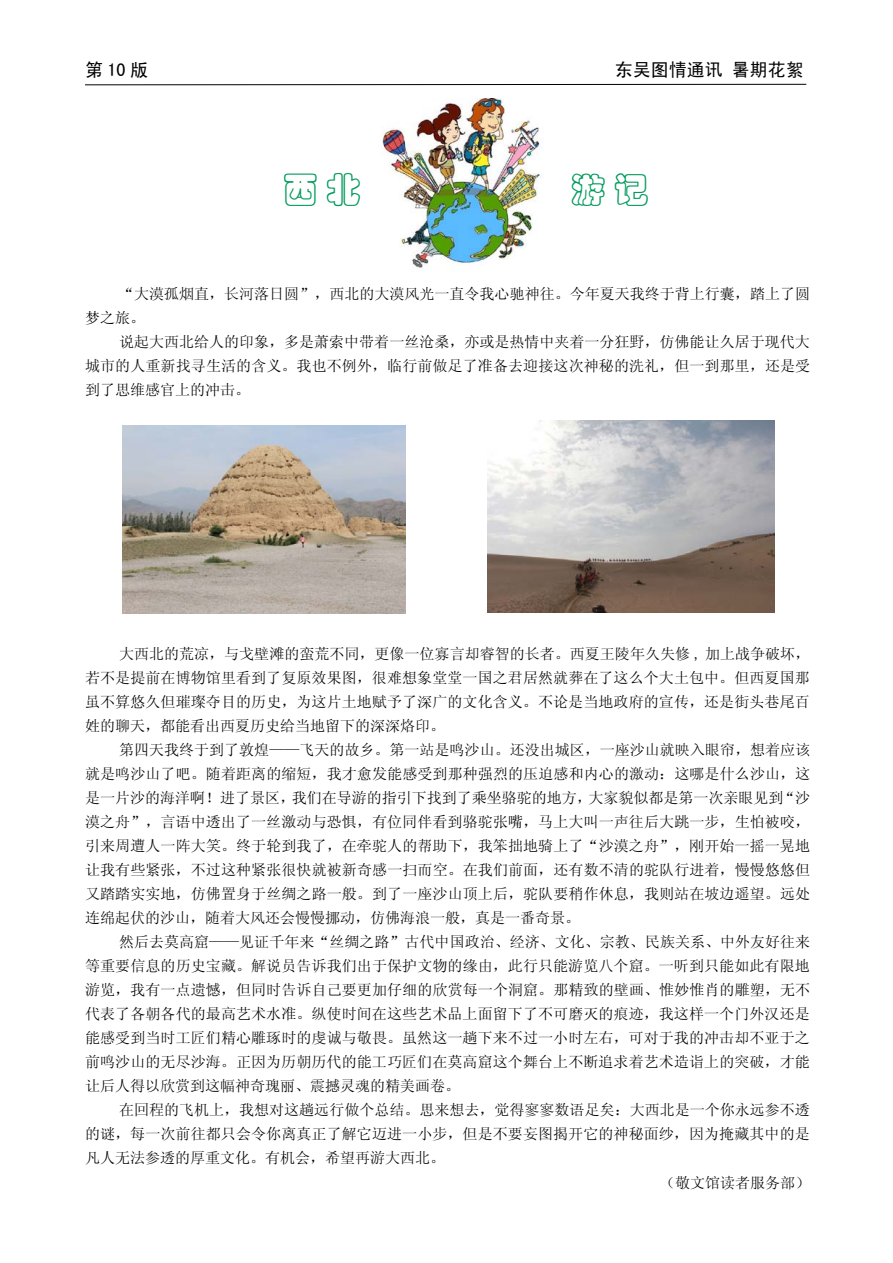
<style>
.page{position:relative;width:893px;height:1263px;background:#fff}
.page>*{position:absolute;margin:0;border:0;box-sizing:border-box;transform-origin:0 0}
.t1{font:34.5px "ST Caiyun";color:#009b5b}
.t2{font:18px "Sim Hei";color:#000}
.t3{font:15px/24px "Sim Sun";color:#000;text-align:justify}
</style>
<div class="page">
<svg style="left:85px;top:84px;width:722px;height:1px"></svg>
<img style="left:382px;top:99px;width:158px;height:169px">
<img style="left:123px;top:425px;width:282px;height:189px">
<img style="left:487px;top:421px;width:287px;height:191px">
<p class="t2" style="left:85px;top:61px;width:64px">第10版</p>
<p class="t2" style="left:615px;top:61px;width:190px">东吴图情通讯 暑期花絮</p>
<h1 class="t1" style="left:283px;top:172px;width:79px">西 北</h1>
<h1 class="t1" style="left:571px;top:172px;width:79px">游 记</h1>
<p class="t3" style="left:85px;top:281px;width:726px;text-indent:34px">“大漠孤烟直，长河落日圆”，西北的大漠风光一直令我心驰神往。今年夏天我终于背上行囊，踏上了圆梦之旅。</p>
<p class="t3" style="left:85px;top:329px;width:727px;text-indent:34px">说起大西北给人的印象，多是萧索中带着一丝沧桑，亦或是热情中夹着一分狂野，仿佛能让久居于现代大城市的人重新找寻生活的含义。我也不例外，临行前做足了准备去迎接这次神秘的洗礼，但一到那里，还是受到了思维感官上的冲击。</p>
<p class="t3" style="left:85px;top:641px;width:727px;text-indent:34px">大西北的荒凉，与戈壁滩的蛮荒不同，更像一位寡言却睿智的长者。西夏王陵年久失修 , 加上战争破坏，若不是提前在博物馆里看到了复原效果图，很难想象堂堂一国之君居然就葬在了这么个大土包中。但西夏国那虽不算悠久但璀璨夺目的历史，为这片土地赋予了深广的文化含义。不论是当地政府的宣传，还是街头巷尾百姓的聊天，都能看出西夏历史给当地留下的深深烙印。</p>
<p class="t3" style="left:85px;top:737px;width:727px;text-indent:34px">第四天我终于到了敦煌——飞天的故乡。第一站是鸣沙山。还没出城区，一座沙山就映入眼帘，想着应该就是鸣沙山了吧。随着距离的缩短，我才愈发能感受到那种强烈的压迫感和内心的激动：这哪是什么沙山，这是一片沙的海洋啊！进了景区，我们在导游的指引下找到了乘坐骆驼的地方，大家貌似都是第一次亲眼见到“沙漠之舟”，言语中透出了一丝激动与恐惧，有位同伴看到骆驼张嘴，马上大叫一声往后大跳一步，生怕被咬，引来周遭人一阵大笑。终于轮到我了，在牵驼人的帮助下，我笨拙地骑上了“沙漠之舟”，刚开始一摇一晃地让我有些紧张，不过这种紧张很快就被新奇感一扫而空。在我们前面，还有数不清的驼队行进着，慢慢悠悠但又踏踏实实地，仿佛置身于丝绸之路一般。到了一座沙山顶上后，驼队要稍作休息，我则站在坡边遥望。远处连绵起伏的沙山，随着大风还会慢慢挪动，仿佛海浪一般，真是一番奇景。</p>
<p class="t3" style="left:85px;top:929px;width:727px;text-indent:34px">然后去莫高窟——见证千年来“丝绸之路”古代中国政治、经济、文化、宗教、民族关系、中外友好往来等重要信息的历史宝藏。解说员告诉我们出于保护文物的缘由，此行只能游览八个窟。一听到只能如此有限地游览，我有一点遗憾，但同时告诉自己要更加仔细的欣赏每一个洞窟。那精致的壁画、惟妙惟肖的雕塑，无不代表了各朝各代的最高艺术水准。纵使时间在这些艺术品上面留下了不可磨灭的痕迹，我这样一个门外汉还是能感受到当时工匠们精心雕琢时的虔诚与敬畏。虽然这一趟下来不过一小时左右，可对于我的冲击却不亚于之前鸣沙山的无尽沙海。正因为历朝历代的能工巧匠们在莫高窟这个舞台上不断追求着艺术造诣上的突破，才能让后人得以欣赏到这幅神奇瑰丽、震撼灵魂的精美画卷。</p>
<p class="t3" style="left:85px;top:1097px;width:726px;text-indent:34px">在回程的飞机上，我想对这趟远行做个总结。思来想去，觉得寥寥数语足矣：大西北是一个你永远参不透的谜，每一次前往都只会令你离真正了解它迈进一小步，但是不要妄图揭开它的神秘面纱，因为掩藏其中的是凡人无法参透的厚重文化。有机会，希望再游大西北。</p>
<p class="t3" style="left:660px;top:1171px;width:151px">（敬文馆读者服务部）</p>
</div>
